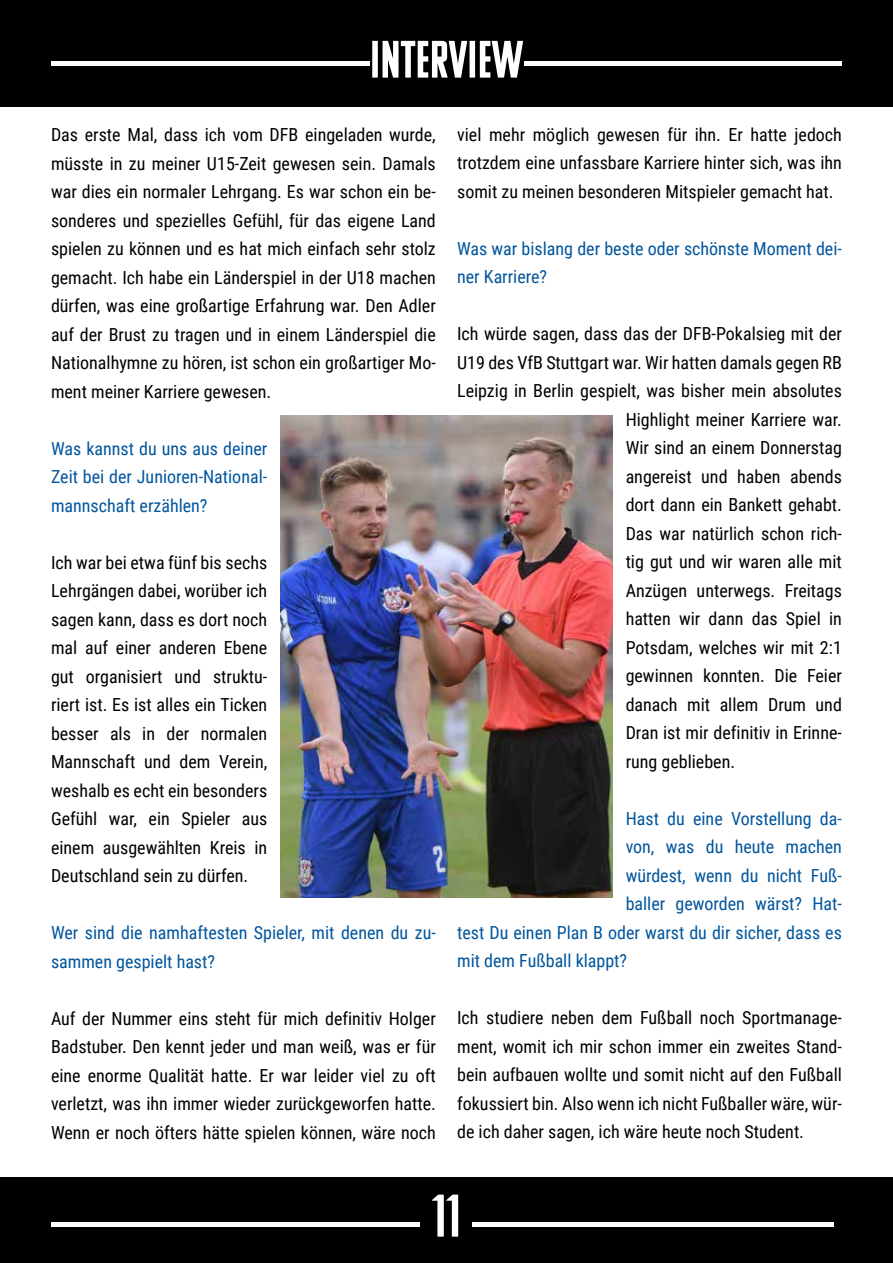
<style>
.page{position:relative;width:893px;height:1263px;background:#fff}
.page>*{position:absolute;margin:0;border:0;box-sizing:border-box;transform-origin:0 0}
.t1{font:60px "Komu A";color:#fff}
.t2{font:52.5px "Komu A";color:#fff}
.t3{font:18px/28.5px "Roboto Condensed";color:#000;text-align:justify}
.t4{font:18px/28.5px "Roboto Condensed";color:#00559d}
</style>
<div class="page">
<div style="left:0;top:0;width:893px;height:106px;background:#000"></div>
<hr style="left:51px;top:61px;width:791px;height:4px;background:#fff">
<div style="left:0;top:1178px;width:893px;height:85px;background:#000"></div>
<hr style="left:51px;top:1222px;width:782px;height:4px;background:#fff">
<div style="left:421px;top:1191px;width:51px;height:55px;background:#000"></div>
<div style="left:370px;top:38px;width:153px;height:40px;background:#000"></div>
<img style="left:280px;top:415px;width:333px;height:482px">
<h2 class="t2" style="left:370px;top:32px;width:155px">INTERVIEW</h2>
<p class="t3" style="left:51px;top:120px;width:386px">Das erste Mal, dass ich vom DFB eingeladen wurde, müsste in zu meiner U15-Zeit gewesen sein. Damals war dies ein normaler Lehrgang. Es war schon ein be&shy;sonderes und spezielles Gefühl, für das eigene Land spielen zu können und es hat mich einfach sehr stolz gemacht. Ich habe ein Länderspiel in der U18 machen dürfen, was eine großartige Erfahrung war. Den Adler auf der Brust zu tragen und in einem Länderspiel die Nationalhymne zu hören, ist schon ein großartiger Mo&shy;ment meiner Karriere gewesen.</p>
<p class="t4" style="left:51px;top:433px;width:218px;text-align:justify">Was kannst du uns aus deiner Zeit bei der Junioren-National&shy;mannschaft erzählen?</p>
<p class="t3" style="left:51px;top:547px;width:218px">Ich war bei etwa fünf bis sechs Lehrgängen dabei, worüber ich sagen kann, dass es dort noch mal auf einer anderen Ebene gut organisiert und struktu&shy;riert ist. Es ist alles ein Ticken besser als in der normalen Mannschaft und dem Verein, weshalb es echt ein besonders Gefühl war, ein Spieler aus einem ausgewählten Kreis in Deutschland sein zu dürfen.</p>
<p class="t4" style="left:51px;top:918px;width:386px">Wer sind die namhaftesten Spieler, mit denen du zu&shy;sammen gespielt hast?</p>
<p class="t3" style="left:51px;top:1003px;width:386px">Auf der Nummer eins steht für mich definitiv Holger Badstuber. Den kennt jeder und man weiß, was er für eine enorme Qualität hatte. Er war leider viel zu oft verletzt, was ihn immer wieder zurückgeworfen hatte.<br>Wenn er noch öfters hätte spielen können, wäre noch</p>
<p class="t3" style="left:457px;top:120px;width:386px">viel mehr möglich gewesen für ihn. Er hatte jedoch trotzdem eine unfassbare Karriere hinter sich, was ihn somit zu meinen besonderen Mitspieler gemacht hat.</p>
<p class="t4" style="left:457px;top:234px;width:386px">Was war bislang der beste oder schönste Moment dei&shy;ner Karriere?</p>
<p class="t3" style="left:457px;top:319px;width:386px">Ich würde sagen, dass das der DFB-Pokalsieg mit der</p>
<p class="t3" style="left:457px;top:348px;width:386px">U19 des VfB Stuttgart war. Wir hatten damals gegen RB</p>
<p class="t3" style="left:457px;top:376px;width:386px">Leipzig in Berlin gespielt, was bisher mein absolutes</p>
<p class="t3" style="left:626px;top:405px;width:218px">Highlight meiner Karriere war.</p>
<p class="t3" style="left:626px;top:433px;width:218px">Wir sind an einem Donnerstag</p>
<p class="t3" style="left:626px;top:462px;width:218px">angereist und haben abends</p>
<p class="t3" style="left:626px;top:490px;width:218px">dort dann ein Bankett gehabt.</p>
<p class="t3" style="left:626px;top:519px;width:218px">Das war natürlich schon rich-</p>
<p class="t3" style="left:626px;top:547px;width:218px">tig gut und wir waren alle mit</p>
<p class="t3" style="left:626px;top:576px;width:218px">Anzügen unterwegs. Freitags</p>
<p class="t3" style="left:626px;top:604px;width:218px">hatten wir dann das Spiel in</p>
<p class="t3" style="left:626px;top:633px;width:218px">Potsdam, welches wir mit 2:1</p>
<p class="t3" style="left:626px;top:661px;width:218px">gewinnen konnten. Die Feier</p>
<p class="t3" style="left:626px;top:690px;width:218px">danach mit allem Drum und</p>
<p class="t3" style="left:626px;top:718px;width:218px">Dran ist mir definitiv in Erinne-</p>
<p class="t3" style="left:626px;top:747px;width:111px">rung geblieben.</p>
<p class="t4" style="left:626px;top:804px;width:218px">Hast du eine Vorstellung da-</p>
<p class="t4" style="left:626px;top:832px;width:218px">von, was du heute machen</p>
<p class="t4" style="left:626px;top:860px;width:218px">würdest, wenn du nicht Fuß-</p>
<p class="t4" style="left:626px;top:889px;width:218px">baller geworden wärst? Hat-</p>
<p class="t4" style="left:457px;top:917px;width:386px">test Du einen Plan B oder warst du dir sicher, dass es</p>
<p class="t4" style="left:457px;top:946px;width:172px">mit dem Fußball klappt?</p>
<p class="t3" style="left:457px;top:1003px;width:386px">Ich studiere neben dem Fußball noch Sportmanage&shy;ment, womit ich mir schon immer ein zweites Stand&shy;bein aufbauen wollte und somit nicht auf den Fußball fokussiert bin. Also wenn ich nicht Fußballer wäre, wür&shy;de ich daher sagen, ich wäre heute noch Student.</p>
<h1 class="t1" style="left:432px;top:1185px;width:30px">11</h1>
</div>
